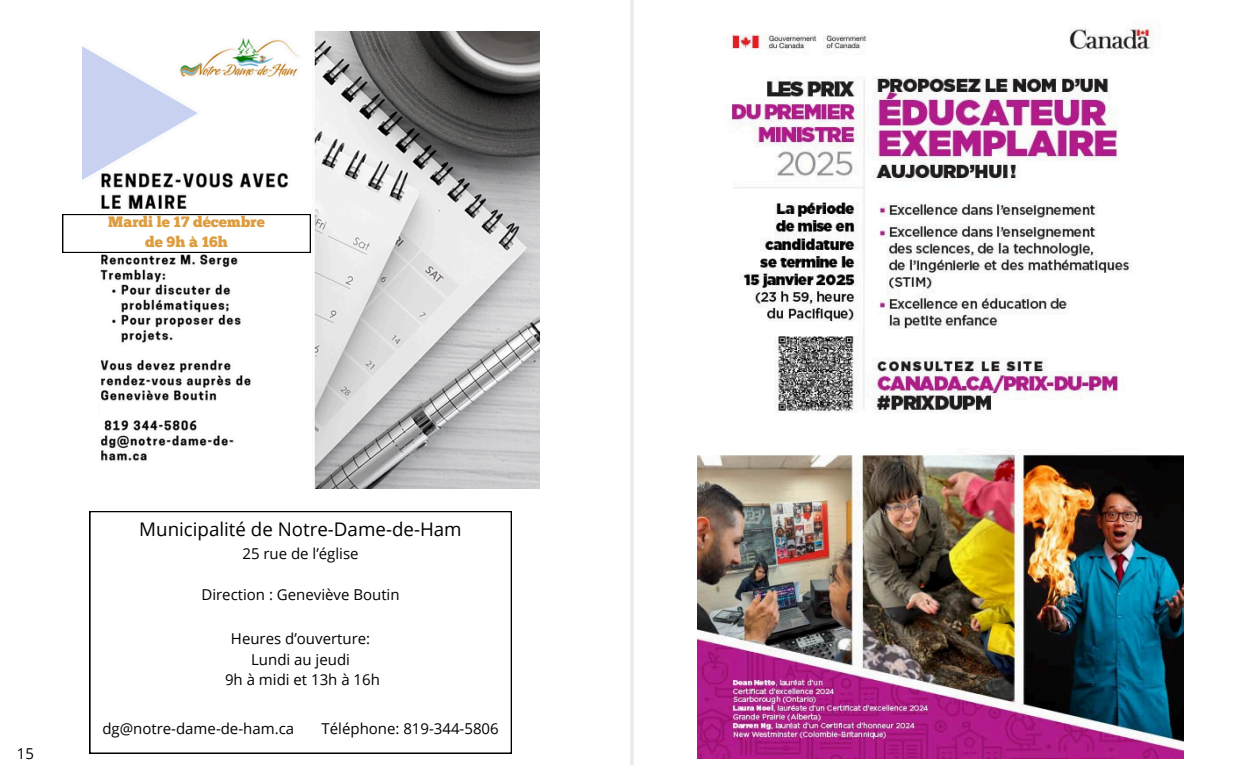
<style>
.page{position:relative;width:1260px;height:765px;background:#fff}
.page>*{position:absolute;margin:0;border:0;box-sizing:border-box;transform-origin:0 0}
.t1{font:18.75px "Open Sans";color:#000}
.t2{font:15px "Open Sans";color:#000}
.t3{font:15px "Chunk Five";color:#dd9d40}
</style>
<div class="page">
<hr style="left:630px;top:0;width:4px;height:765px;background:#ebebeb">
<svg style="left:90px;top:511px;width:422px;height:242px"></svg>
<img style="left:82px;top:32px;width:457px;height:456px">
<svg style="left:62px;top:214px;width:249px;height:39px"></svg>
<div style="left:218px;top:388px;width:83px;height:24px;background:#fff"></div>
<div style="left:100px;top:403px;width:82px;height:15px;background:#fff"></div>
<img style="left:697px;top:27px;width:487px;height:731px">
<p class="t3" style="left:108px;top:216px;width:158px">Mardi le 17 décembre</p>
<p class="t3" style="left:145px;top:236px;width:84px">de 9h à 16h</p>
<p class="t2" style="left:17px;top:743px;width:19px">15</p>
<p class="t1" style="left:139px;top:516px;width:324px">Municipalité de Notre-Dame-de-Ham</p>
<p class="t2" style="left:242px;top:543px;width:118px">25 rue de l’église</p>
<p class="t2" style="left:201px;top:584px;width:200px">Direction : Geneviève Boutin</p>
<p class="t2" style="left:231px;top:628px;width:141px">Heures d’ouverture:</p>
<h1 class="t2" style="left:251px;top:649px;width:100px">Lundi au jeudi</h1>
<p class="t2" style="left:225px;top:669px;width:156px">9h à midi et 13h à 16h</p>
<p class="t2" style="left:102px;top:718px;width:193px">dg@notre-dame-de-ham.ca</p>
<p class="t2" style="left:322px;top:718px;width:179px">Téléphone: 819-344-5806</p>
</div>
